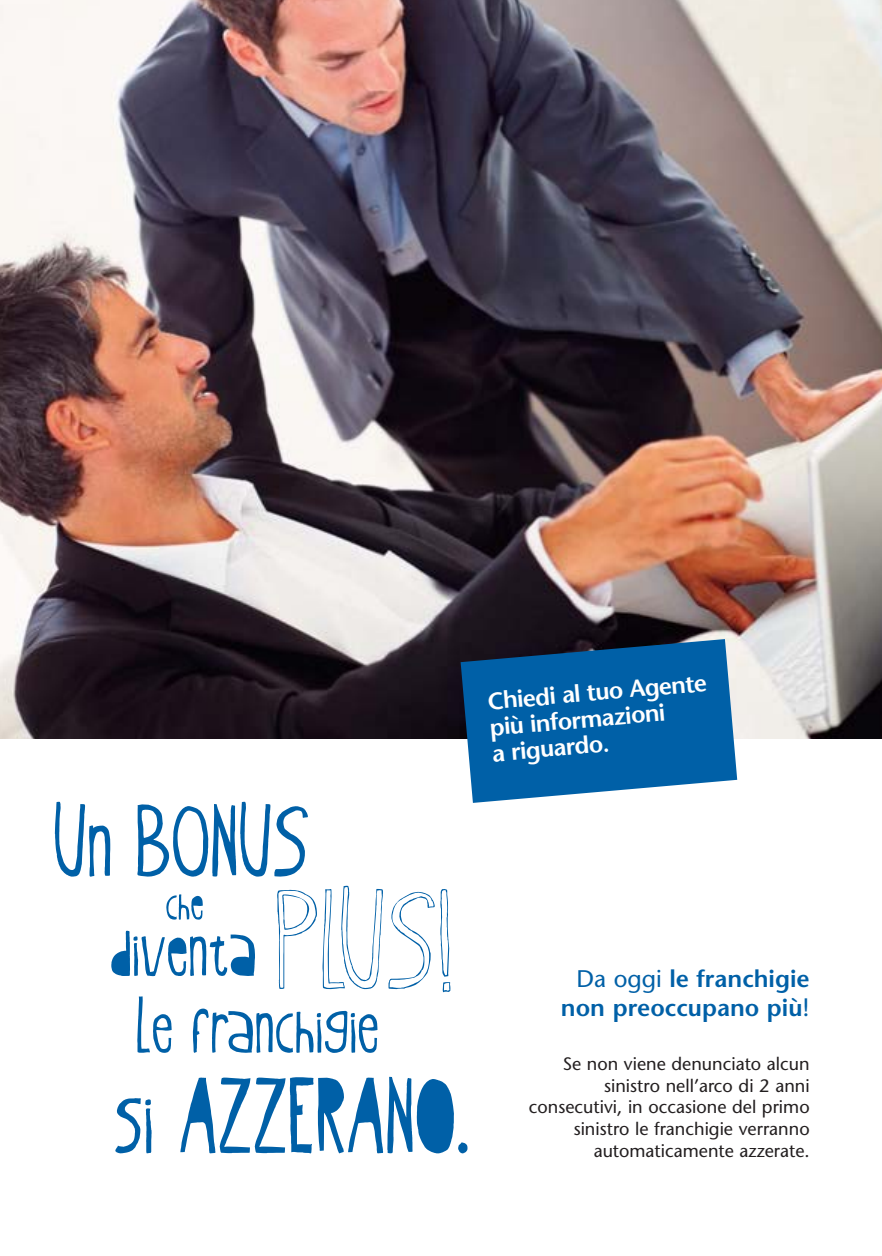
<style>
.page{position:relative;width:882px;height:1256px;background:#fff}
.page>*{position:absolute;margin:0;border:0;box-sizing:border-box;transform-origin:0 0}
.t1{font:154.8px "Oyster Outline";color:#0060a7}
.t2{font:118.2px "Oyster Stencil";color:#0060a7}
.t3{font:112.05px "Oyster";color:#0060a7}
.t4{font:87.3px "Oyster";color:#0060a7}
.t5{font:86.7px "Oyster Stencil";color:#0060a7}
.t6{font:53.55px "Oyster Stencil";color:#0060a7}
.t7{font:600 24px/26px "Stone Sans";color:#fff}
.t8{font:600 24px/28.8px "Stone Sans";color:#0060a7;text-align:right}
.t9{font:18px/21.6px "Stone Sans";color:#231f20;text-align:right}
.s1{font-weight:400}
</style>
<div class="page">
<img style="left:0;top:0;width:881px;height:738px">
<svg style="left:460px;top:639px;width:277px;height:164px;background:#1b69a5"></svg>
<h3 class="t3" style="left:55px;top:772px;width:258px">Un BONUS</h3>
<h1 class="t1" style="left:277px;top:845px;width:179px">PLUS!</h1>
<h3 class="t6" style="left:166px;top:870px;width:40px">che</h3>
<h3 class="t5" style="left:111px;top:895px;width:148px">diventa</h3>
<h3 class="t4" style="left:137px;top:971px;width:245px">Le franchigie</h3>
<h2 class="t2" style="left:115px;top:1043px;width:357px">si AZZERANO.</h2>
<h3 class="t7" style="left:486px;top:691px;width:222px;rotate:-5deg">Chiedi al tuo Agente più informazioni<br>a riguardo.</h3>
<h3 class="t8" style="left:560px;top:967px;width:250px"><span class="s1">Da oggi</span> le franchigie non preoccupano più<span class="s1">!</span></h3>
<p class="t9" style="left:529px;top:1055px;width:282px">Se non viene denunciato alcun sinistro nell’arco di 2 anni consecutivi, in occasione del primo sinistro le franchigie verranno automaticamente azzerate.</p>
</div>
